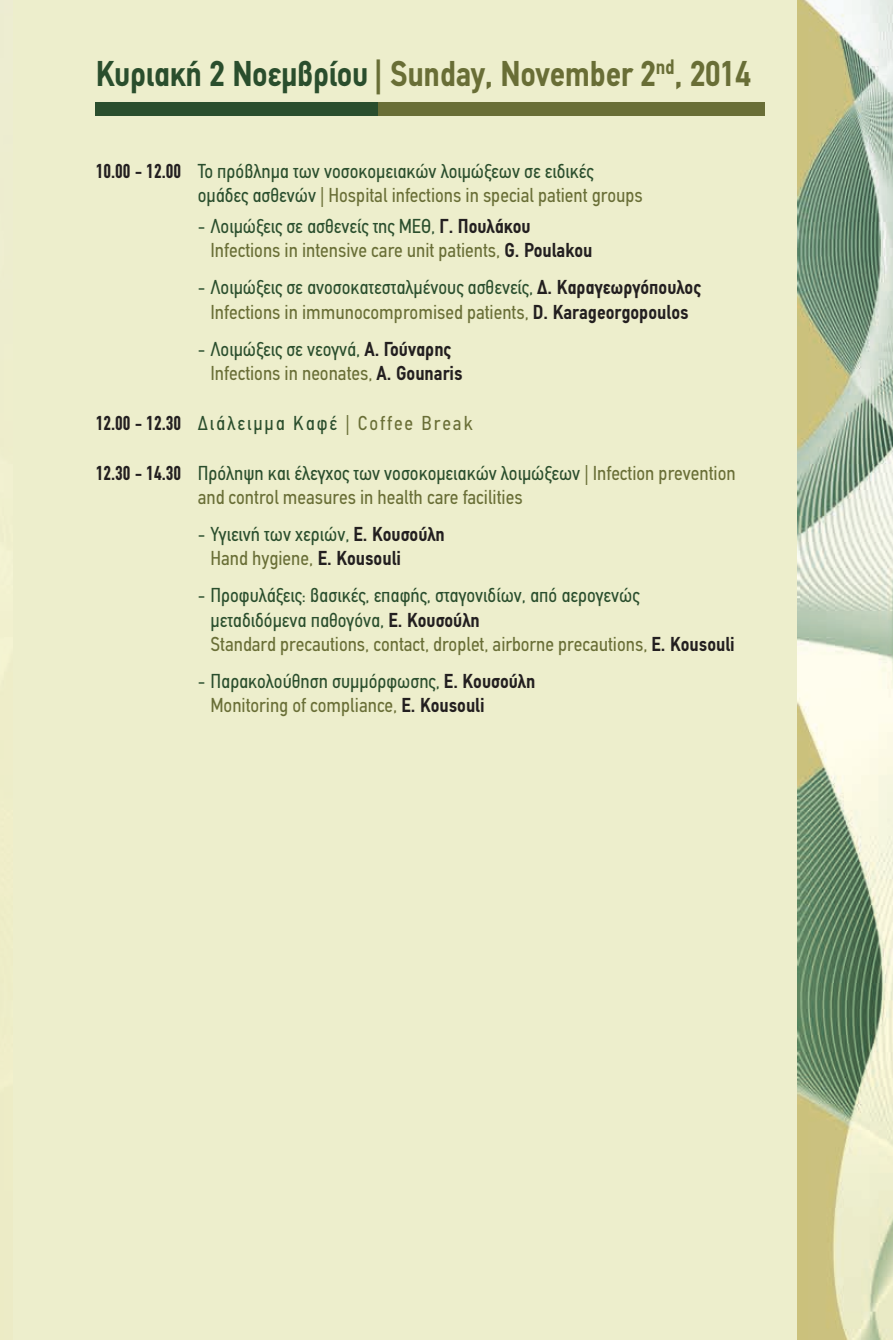
<style>
.page{position:relative;width:893px;height:1340px;background:#fff}
.page>*{position:absolute;margin:0;border:0;box-sizing:border-box;transform-origin:0 0}
.t1{font:700 36px "PF Din Text Condensed";letter-spacing:-.01em;color:#696e36}
.t2{font:20.25px/24.3px "PF Din Text Condensed";color:#2a4e2d}
.t3{font:20.25px/24.3px "PF Din Text Condensed";color:#696e36}
.t4{font:700 20.25px/24.3px "PF Din Text Condensed";color:#231f20}
.t5{font:20.25px "PF Din Text Condensed";letter-spacing:.1em;color:#2a4e2d}
.s1{color:#2a4e2d}
.s2{font-family:"PF Din Text Compressed";font-weight:700;color:#231f20}
.s3{color:#696e36}
.s4{font-weight:700;color:#231f20}
.s5{font-weight:400;color:#2a4e2d}
.s6{font-weight:400;color:#696e36}
</style>
<div class="page">
<div style="left:0;top:0;width:893px;height:1339px;background:#edeecc"></div>
<img style="left:797px;top:0;width:96px;height:1339px">
<div style="left:96px;top:102px;width:282px;height:13px;background:#2a4e2d"></div>
<div style="left:378px;top:102px;width:387px;height:13px;background:#696e36"></div>
<p class="t1" style="left:96px;top:53px;width:657px"><span class="s1">Κυριακή 2 Νοεμβρίου</span> | Sunday, November 2<sup>nd</sup>, 2014</p>
<p class="t2" style="left:198px;top:159px;width:447px;text-indent:-102px"><span class="s2">10.00 - 12.00</span> Το πρόβλημα των νοσοκομειακών λοιμώξεων σε ειδικές ομάδες ασθενών <span class="s3">| Hospital infections in special patient groups</span></p>
<p class="t2" style="left:198px;top:214px;width:334px">- Λοιμώξεις σε ασθενείς της ΜΕΘ, <span class="s4">Γ. Πουλάκου</span></p>
<p class="t3" style="left:210px;top:238px;width:384px">Infections in intensive care unit patients, <span class="s4">G. Poulakou</span></p>
<p class="t2" style="left:198px;top:275px;width:504px">- Λοιμώξεις σε ανοσοκατεσταλμένους ασθενείς, <span class="s4">Δ. Καραγεωργόπουλος</span></p>
<p class="t3" style="left:210px;top:299px;width:480px">Infections in immunocompromised patients, <span class="s4">D. Karageorgopoulos</span></p>
<p class="t2" style="left:198px;top:337px;width:255px">- Λοιμώξεις σε νεογνά, <span class="s4">Α. Γούναρης</span></p>
<p class="t3" style="left:210px;top:361px;width:254px">Infections in neonates, <span class="s4">Α. Gounaris</span></p>
<p class="t5" style="left:96px;top:411px;width:379px"><span class="s2">12.00 - 12.30</span> Διάλειμμα Καφέ <span class="s3">| Coffee Break</span></p>
<p class="t3" style="left:198px;top:460px;width:539px;text-indent:-102px"><span class="s2">12.30 - 14.30</span> <span class="s1">Πρόληψη και έλεγχος των νοσοκομειακών λοιμώξεων</span> | Infection prevention and control measures in health care facilities</p>
<p class="t4" style="left:210px;top:522px;width:236px;text-indent:-13px"><span class="s5">- Υγιεινή των χεριών,</span> Ε. Κουσούλη<br><span class="s6">Hand hygiene,</span> E. Kousouli</p>
<p class="t2" style="left:210px;top:583px;width:431px;text-indent:-13px">- Προφυλάξεις: βασικές, επαφής, σταγονιδίων, από αερογενώς μεταδιδόμενα παθογόνα, <span class="s4">Ε. Κουσούλη</span></p>
<p class="t3" style="left:210px;top:632px;width:526px">Standard precautions, contact, droplet, airborne precautions, <span class="s4">E. Kousouli</span></p>
<p class="t2" style="left:210px;top:669px;width:326px;text-indent:-13px">- Παρακολούθηση συμμόρφωσης, <span class="s4">Ε. Κουσούλη<br></span><span class="s3">Monitoring of compliance,</span> <span class="s4">E. Kousouli</span></p>
</div>
